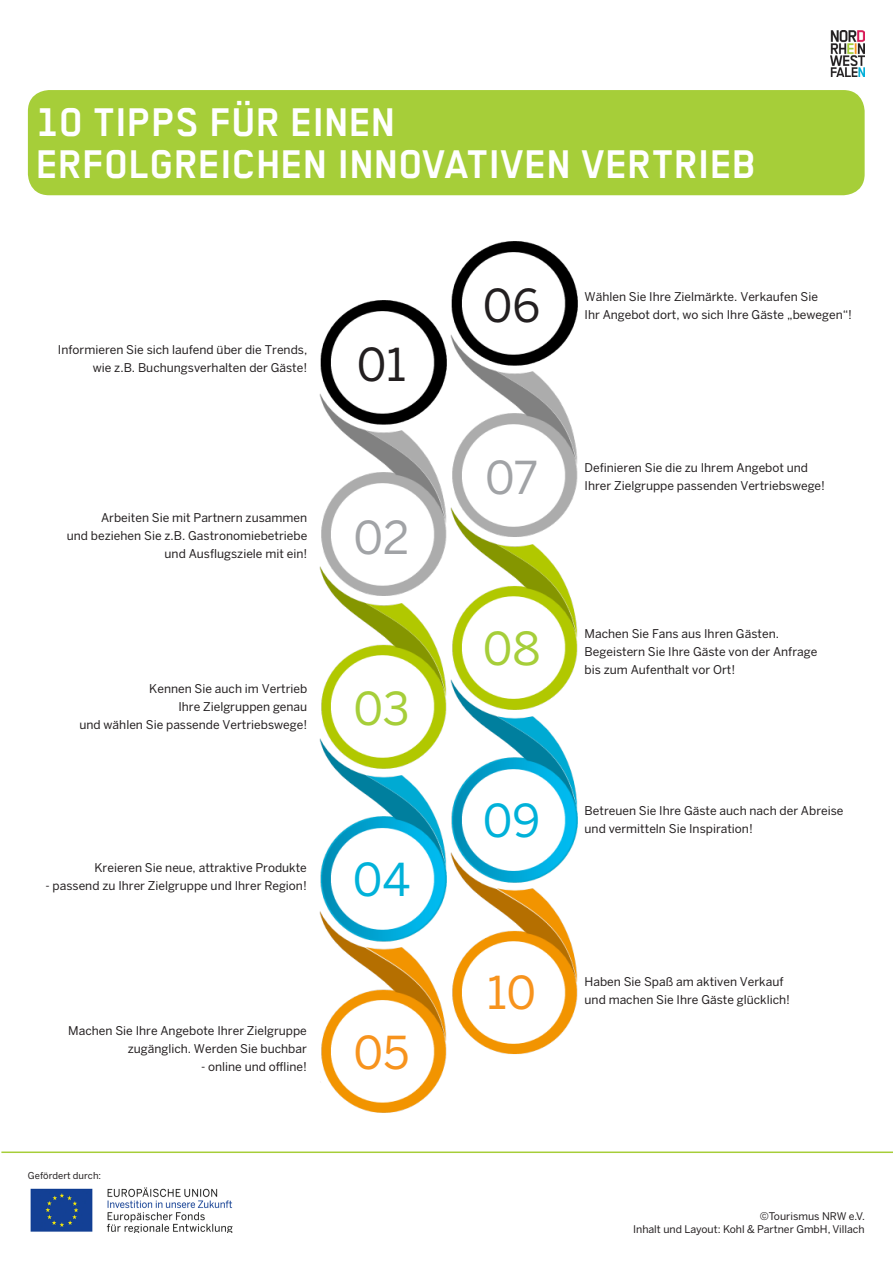
<style>
.page{position:relative;width:893px;height:1263px;background:#fff}
.page>*{position:absolute;margin:0;border:0;box-sizing:border-box;transform-origin:0 0}
.t1{font:700 45px "Regular";color:#fff}
.t2{font:45px "Benton Sans";color:#231f20}
.t3{font:45px "Benton Sans";color:#a1a3a6}
.t4{font:45px "Benton Sans";color:#a6ce39}
.t5{font:45px "Benton Sans";color:#00b1d9}
.t6{font:45px "Benton Sans";color:#f7931d}
.t7{font:12px/18px "Benton Sans";color:#231f20;text-align:right}
.t8{font:10.5px "Benton Sans";color:#231f20}
.t9{font:9.45px "Benton Sans";color:#231f20}
</style>
<div class="page">
<hr style="left:1px;top:1151px;width:892px;height:2px;background:#a6ce39">
<img style="left:30px;top:1187px;width:203px;height:46px">
<img style="left:830px;top:31px;width:35px;height:45px">
<img style="left:320px;top:300px;width:127px;height:813px">
<img style="left:450px;top:241px;width:127px;height:813px">
<div style="left:28px;top:90px;width:837px;height:105px;background:#a6ce39;border-radius:21px"></div>
<svg style="left:320px;top:1072px;width:47px;height:41px"></svg>
<svg style="left:450px;top:1016px;width:53px;height:38px"></svg>
<p class="t1" style="left:36px;top:97px;width:361px">10 TIPPS FÜR EINEN</p>
<p class="t1" style="left:36px;top:139px;width:722px">ERFOLGREICHEN INNOVATIVEN VERTRIEB</p>
<p class="t7" style="left:58px;top:341px;width:251px">Informieren Sie sich laufend über die Trends, wie z.B. Buchungsverhalten der Gäste!</p>
<p class="t2" style="left:357px;top:338px;width:51px">01</p>
<p class="t7" style="left:67px;top:508px;width:242px">Arbeiten Sie mit Partnern zusammen<br>und beziehen Sie z.B. Gastronomiebetriebe und Ausflugsziele mit ein!</p>
<p class="t3" style="left:354px;top:511px;width:57px">02</p>
<p class="t7" style="left:149px;top:680px;width:160px">Kennen Sie auch im Vertrieb<br>Ihre Zielgruppen genau</p>
<p class="t7" style="left:80px;top:716px;width:229px">und wählen Sie passende Vertriebswege!</p>
<p class="t4" style="left:354px;top:682px;width:57px">03</p>
<p class="t7" style="left:94px;top:858px;width:214px">Kreieren Sie neue, attraktive Produkte</p>
<p class="t7" style="left:45px;top:876px;width:263px">- passend zu Ihrer Zielgruppe und Ihrer Region!</p>
<p class="t5" style="left:353px;top:853px;width:59px">04</p>
<p class="t7" style="left:68px;top:1021px;width:240px">Machen Sie Ihre Angebote Ihrer Zielgruppe zugänglich. Werden Sie buchbar</p>
<p class="t7" style="left:201px;top:1057px;width:107px">- online und offline!</p>
<p class="t9" style="left:28px;top:1170px;width:75px">Gefördert durch:</p>
<p class="t6" style="left:353px;top:1025px;width:58px">05</p>
<p class="t2" style="left:483px;top:279px;width:59px">06</p>
<p class="t7" style="left:585px;top:288px;width:269px;text-align:left">Wählen Sie Ihre Zielmärkte. Verkaufen Sie<br>Ihr Angebot dort, wo sich Ihre Gäste „bewegen“!</p>
<p class="t3" style="left:485px;top:451px;width:55px">07</p>
<p class="t7" style="left:585px;top:458px;width:242px;text-align:left">Definieren Sie die zu Ihrem Angebot und<br>Ihrer Zielgruppe passenden Vertriebswege!</p>
<p class="t4" style="left:483px;top:622px;width:59px">08</p>
<p class="t7" style="left:585px;top:625px;width:234px;text-align:left">Machen Sie Fans aus Ihren Gästen.<br>Begeistern Sie Ihre Gäste von der Anfrage bis zum Aufenthalt vor Ort!</p>
<p class="t5" style="left:483px;top:794px;width:59px">09</p>
<p class="t7" style="left:585px;top:802px;width:260px">Betreuen Sie Ihre Gäste auch nach der Abreise</p>
<p class="t7" style="left:585px;top:820px;width:170px">und vermitteln Sie Inspiration!</p>
<p class="t6" style="left:487px;top:966px;width:50px">10</p>
<p class="t7" style="left:585px;top:973px;width:207px;text-align:left">Haben Sie Spaß am aktiven Verkauf und machen Sie Ihre Gäste glücklich!</p>
<p class="t8" style="left:760px;top:1210px;width:106px">©Tourismus NRW e.V.</p>
<p class="t8" style="left:633px;top:1222px;width:233px">Inhalt und Layout: Kohl &amp; Partner GmbH, Villach</p>
</div>
